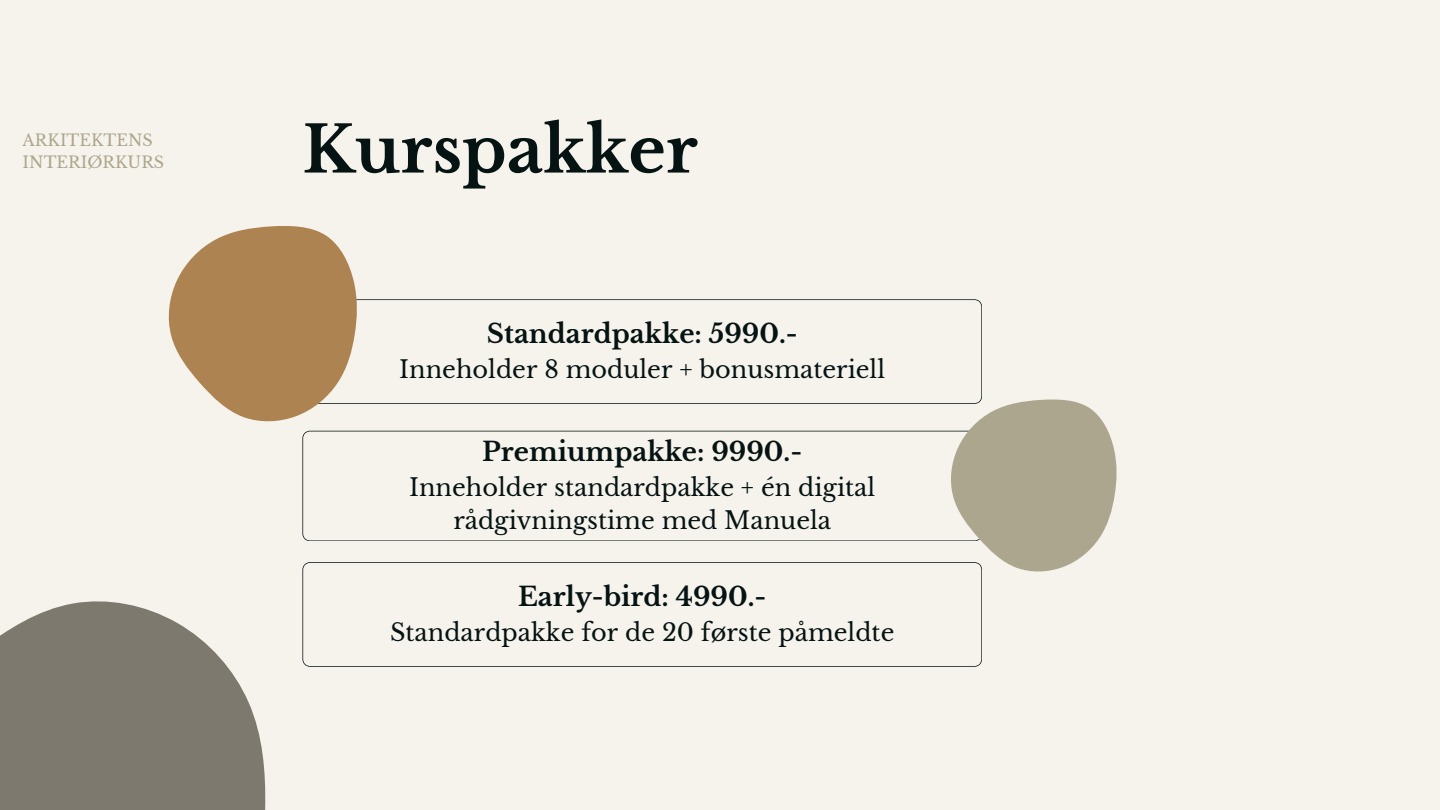
<style>
.page{position:relative;width:1440px;height:810px;background:#f5f3ec}
.page>*{position:absolute;margin:0;border:0;box-sizing:border-box;transform-origin:0 0}
.t1{font:700 64px "Libre Baskerville";color:#061313}
.t2{font:700 26px "Libre Baskerville";color:#061313}
.t3{font:24px/33px "Libre Baskerville";color:#061313;text-align:center}
.t4{font:16px/21.8px "Libre Baskerville";color:#ada68e}
</style>
<div class="page">
<svg style="left:358px;top:299px;width:624px;height:105px"></svg>
<svg style="left:168px;top:226px;width:190px;height:196px"></svg>
<svg style="left:302px;top:431px;width:647px;height:110px"></svg>
<svg style="left:302px;top:562px;width:680px;height:104px"></svg>
<svg style="left:949px;top:399px;width:168px;height:174px"></svg>
<svg style="left:0;top:601px;width:266px;height:209px;background:#8d8a80"></svg>
<p class="t4" style="left:23px;top:129px;width:143px">ARKITEKTENS<br>INTERIØRKURS</p>
<h2 class="t1" style="left:302px;top:110px;width:397px">Kurspakker</h2>
<p class="t2" style="left:487px;top:318px;width:312px">Standardpakke: 5990.-</p>
<p class="t3" style="left:399px;top:353px;width:487px">Inneholder 8 moduler + bonusmateriell</p>
<h1 class="t2" style="left:482px;top:436px;width:321px">Premiumpakke: 9990.-</h1>
<h1 class="t3" style="left:409px;top:471px;width:468px">Inneholder standardpakke + én digital rådgivningstime med Manuela</h1>
<p class="t2" style="left:518px;top:581px;width:250px">Early-bird: 4990.-</p>
<p class="t3" style="left:390px;top:616px;width:506px">Standardpakke for de 20 første påmeldte</p>
</div>
